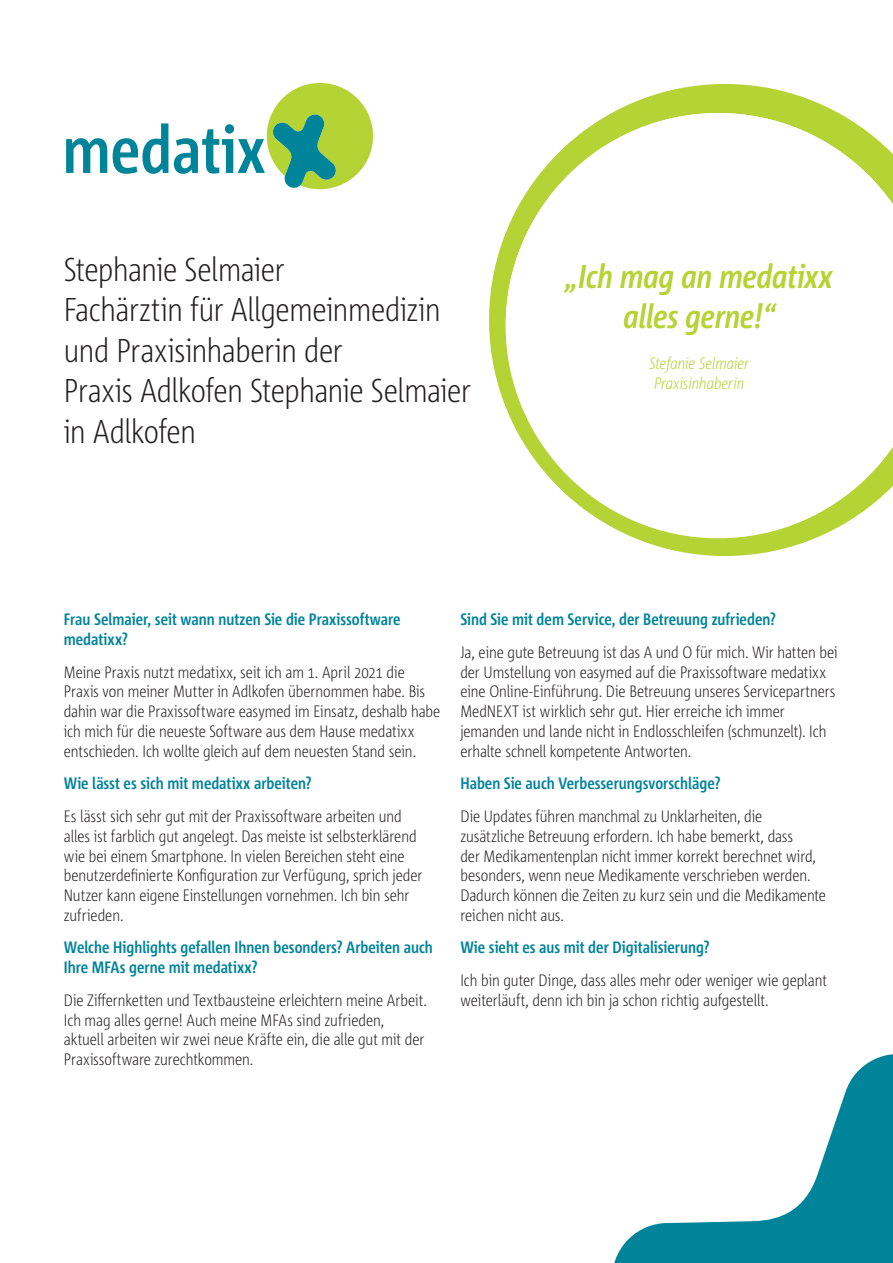
<style>
.page{position:relative;width:893px;height:1263px;background:#fff}
.page>*{position:absolute;margin:0;border:0;box-sizing:border-box;transform-origin:0 0}
.t1{font:300 33px/40.5px "Corpid E1 s Cd";letter-spacing:-.015em;color:#231f20}
.t2{font:italic 700 33px/39.6px "Corpid E1 s Cd";letter-spacing:-.005em;color:#b5d334;text-align:center}
.t3{font:300 16.5px/19.8px "Corpid E1 s Cd";letter-spacing:-.005em;color:#231f20}
.t4{font:700 16.5px/19.8px "Corpid E1 s Cd";color:#00849a}
.t5{font:italic 300 16.5px/19.8px "Corpid E1 s Cd";letter-spacing:-.005em;color:#b5d334}
</style>
<div class="page">
<svg style="left:66px;top:138px;width:41px;height:35px"></svg>
<svg style="left:113px;top:123px;width:55px;height:51px"></svg>
<svg style="left:174px;top:83px;width:199px;height:106px"></svg>
<svg style="left:489px;top:84px;width:350px;height:472px"></svg>
<svg style="left:506px;top:113px;width:387px;height:425px"></svg>
<svg style="left:614px;top:1054px;width:279px;height:209px"></svg>
<h1 class="t1" style="left:64px;top:248px;width:409px">Stephanie Selmaier<br>Fachärztin für Allgemeinmedizin und Praxisinhaberin der<br>Praxis Adlkofen Stephanie Selmaier in Adlkofen</h1>
<h1 class="t2" style="left:566px;top:256px;width:269px">„Ich mag an medatixx alles gerne!“</h1>
<p class="t5" style="left:649px;top:353px;width:101px">Stefanie Selmaier<br>Praxisinhaberin</p>
<p class="t4" style="left:64px;top:609px;width:338px">Frau Selmaier, seit wann nutzen Sie die Praxissoftware medatixx?</p>
<p class="t3" style="left:64px;top:661px;width:378px">Meine Praxis nutzt medatixx, seit ich am 1. April 2021 die Praxis von meiner Mutter in Adlkofen übernommen habe. Bis dahin war die Praxissoftware easymed im Einsatz, deshalb habe ich mich für die neueste Software aus dem Hause medatixx entschieden. Ich wollte gleich auf dem neuesten Stand sein.</p>
<p class="t4" style="left:64px;top:773px;width:250px">Wie lässt es sich mit medatixx arbeiten?</p>
<p class="t3" style="left:64px;top:806px;width:360px">Es lässt sich sehr gut mit der Praxissoftware arbeiten und alles ist farblich gut angelegt. Das meiste ist selbsterklärend wie bei einem Smartphone. In vielen Bereichen steht eine benutzerdefinierte Konfiguration zur Verfügung, sprich jeder Nutzer kann eigene Einstellungen vornehmen. Ich bin sehr zufrieden.</p>
<p class="t4" style="left:64px;top:937px;width:371px">Welche Highlights gefallen Ihnen besonders? Arbeiten auch<br>Ihre MFAs gerne mit medatixx?</p>
<p class="t3" style="left:64px;top:990px;width:365px">Die Ziffernketten und Textbausteine erleichtern meine Arbeit.<br>Ich mag alles gerne! Auch meine MFAs sind zufrieden, aktuell arbeiten wir zwei neue Kräfte ein, die alle gut mit der Praxissoftware zurechtkommen.</p>
<p class="t4" style="left:460px;top:609px;width:317px">Sind Sie mit dem Service, der Betreuung zufrieden?</p>
<p class="t3" style="left:460px;top:642px;width:379px">Ja, eine gute Betreuung ist das A und O für mich. Wir hatten bei der Umstellung von easymed auf die Praxissoftware medatixx eine Online-Einführung. Die Betreuung unseres Servicepartners MedNEXT ist wirklich sehr gut. Hier erreiche ich immer jemanden und lande nicht in Endlosschleifen (schmunzelt). Ich erhalte schnell kompetente Antworten.</p>
<p class="t4" style="left:460px;top:773px;width:262px">Haben Sie auch Verbesserungsvorschläge?</p>
<p class="t3" style="left:460px;top:806px;width:367px">Die Updates führen manchmal zu Unklarheiten, die zusätzliche Betreuung erfordern. Ich habe bemerkt, dass<br>der Medikamentenplan nicht immer korrekt berechnet wird, besonders, wenn neue Medikamente verschrieben werden.<br>Dadurch können die Zeiten zu kurz sein und die Medikamente reichen nicht aus.</p>
<p class="t4" style="left:460px;top:937px;width:251px">Wie sieht es aus mit der Digitalisierung?</p>
<p class="t3" style="left:460px;top:970px;width:368px">Ich bin guter Dinge, dass alles mehr oder weniger wie geplant weiterläuft, denn ich bin ja schon richtig aufgestellt.</p>
</div>
